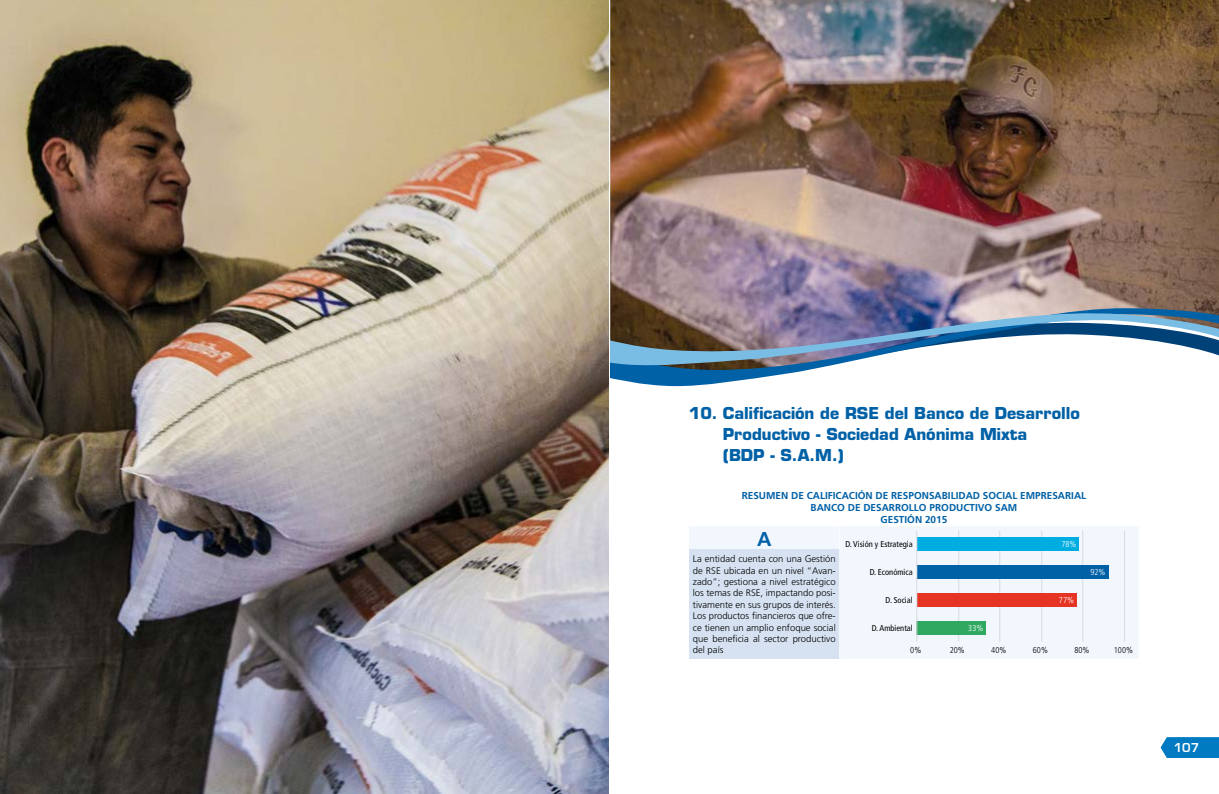
<style>
.page{position:relative;width:1219px;height:794px;background:#fff}
.page>*{position:absolute;margin:0;border:0;box-sizing:border-box;transform-origin:0 0}
.t1{font:700 20px "Frutiger LT Std";color:#0061a7}
.t2{font:700 16px/21px "Eurostile LT Std";color:#0061a7}
.t3{font:600 12px "Eurostile LT Std";color:#fff}
.t4{font:700 10px "Frutiger LT Std";color:#0061a7}
.t5{font:300 9.5px/11.4px "Frutiger LT Std";color:#000;text-align:justify}
.t6{font:condensed 8.5px "Frutiger LT Std";color:#000}
.t7{font:300 condensed 8.5px "Frutiger LT Std";color:#000}
.t8{font:300 condensed 8.5px "Frutiger LT Std";color:#fff}
</style>
<div class="page">
<svg style="left:1161px;top:737px;width:58px;height:21px"></svg>
<img style="left:610px;top:0;width:609px;height:308px">
<svg style="left:610px;top:369px;width:203px;height:17px;fill:#0061a7"></svg>
<img style="left:610px;top:308px;width:609px;height:61px">
<img style="left:0;top:0;width:609px;height:794px">
<div style="left:689px;top:527px;width:449px;height:132px;background:#f1f7fc"></div>
<div style="left:689px;top:549px;width:151px;height:110px;background:#d6e2f2"></div>
<svg style="left:840px;top:527px;width:1px;height:22px"></svg>
<hr style="left:840px;top:549px;width:1px;height:110px;background:#fff">
<hr style="left:958px;top:530px;width:1px;height:111px;background:#d9dadb">
<hr style="left:999px;top:530px;width:1px;height:111px;background:#d9dadb">
<hr style="left:1041px;top:530px;width:1px;height:111px;background:#d9dadb">
<hr style="left:1082px;top:530px;width:1px;height:111px;background:#d9dadb">
<hr style="left:1124px;top:530px;width:1px;height:111px;background:#d9dadb">
<div style="left:917px;top:621px;width:69px;height:13px;background:#31a861"></div>
<div style="left:917px;top:593px;width:159px;height:14px;background:#e53423"></div>
<div style="left:917px;top:565px;width:191px;height:14px;background:#0061a7"></div>
<div style="left:917px;top:537px;width:161px;height:14px;background:#00ade1"></div>
<hr style="left:916px;top:530px;width:1px;height:111px;background:#d9dadb">
<h2 class="t2" style="left:723px;top:402px;width:359px;text-indent:-34px">10. Calificación de RSE del Banco de Desarrollo<br>Productivo - Sociedad Anónima Mixta<br>(BDP - S.A.M.)</h2>
<p class="t4" style="left:742px;top:489px;width:8px">RESUMEN</p>
<p class="t4" style="left:791px;top:489px;width:22px">DE CALI</p>
<p class="t4" style="left:828px;top:489px;width:12px">FICACIÓN</p>
<p class="t4" style="left:876px;top:489px;width:46px">DERESPONSABILIDAD</p>
<p class="t4" style="left:983px;top:489px;width:7px">SOCIAL</p>
<p class="t4" style="left:1020px;top:489px;width:28px">EM PRESARIAL</p>
<p class="t4" style="left:811px;top:501px;width:8px">BANCO</p>
<p class="t4" style="left:848px;top:501px;width:23px">DE DESARROLLO</p>
<p class="t4" style="left:929px;top:501px;width:14px">PRODUC</p>
<p class="t4" style="left:969px;top:501px;width:12px">TIVO</p>
<p class="t4" style="left:995px;top:501px;width:8px">SAM</p>
<p class="t4" style="left:881px;top:513px;width:7px">GES</p>
<p class="t4" style="left:899px;top:513px;width:13px">TIÓN</p>
<p class="t4" style="left:925px;top:513px;width:24px">2015</p>
<h1 class="t1" style="left:757px;top:527px;width:16px">A</h1>
<p class="t8" style="left:1061px;top:539px;width:17px">78%</p>
<p class="t6" style="left:845px;top:539px;width:69px">D. Visión y Estrategia</p>
<p class="t5" style="left:693px;top:553px;width:144px">La entidad cuenta con una Gestión de RSE ubicada en un nivel “Avan&shy;zado”; gestiona a nivel estratégico los temas de RSE, impactando posi&shy;tivamente en sus grupos de interés.<br>Los productos financieros que ofre&shy;ce tienen un amplio enfoque social que beneficia al sector productivo del país</p>
<p class="t6" style="left:870px;top:567px;width:44px">D. Económica</p>
<p class="t8" style="left:1090px;top:567px;width:17px">92%</p>
<p class="t6" style="left:886px;top:595px;width:29px">D. Social</p>
<p class="t8" style="left:1059px;top:595px;width:17px">77%</p>
<p class="t6" style="left:872px;top:623px;width:42px">D. Ambiental</p>
<p class="t8" style="left:968px;top:623px;width:17px">33%</p>
<p class="t7" style="left:910px;top:645px;width:13px">0%</p>
<p class="t7" style="left:950px;top:645px;width:17px">20%</p>
<p class="t7" style="left:991px;top:645px;width:17px">40%</p>
<p class="t7" style="left:1033px;top:645px;width:17px">60%</p>
<p class="t7" style="left:1074px;top:645px;width:17px">80%</p>
<p class="t7" style="left:1114px;top:645px;width:21px">100%</p>
<p class="t3" style="left:1174px;top:740px;width:27px">107</p>
</div>
